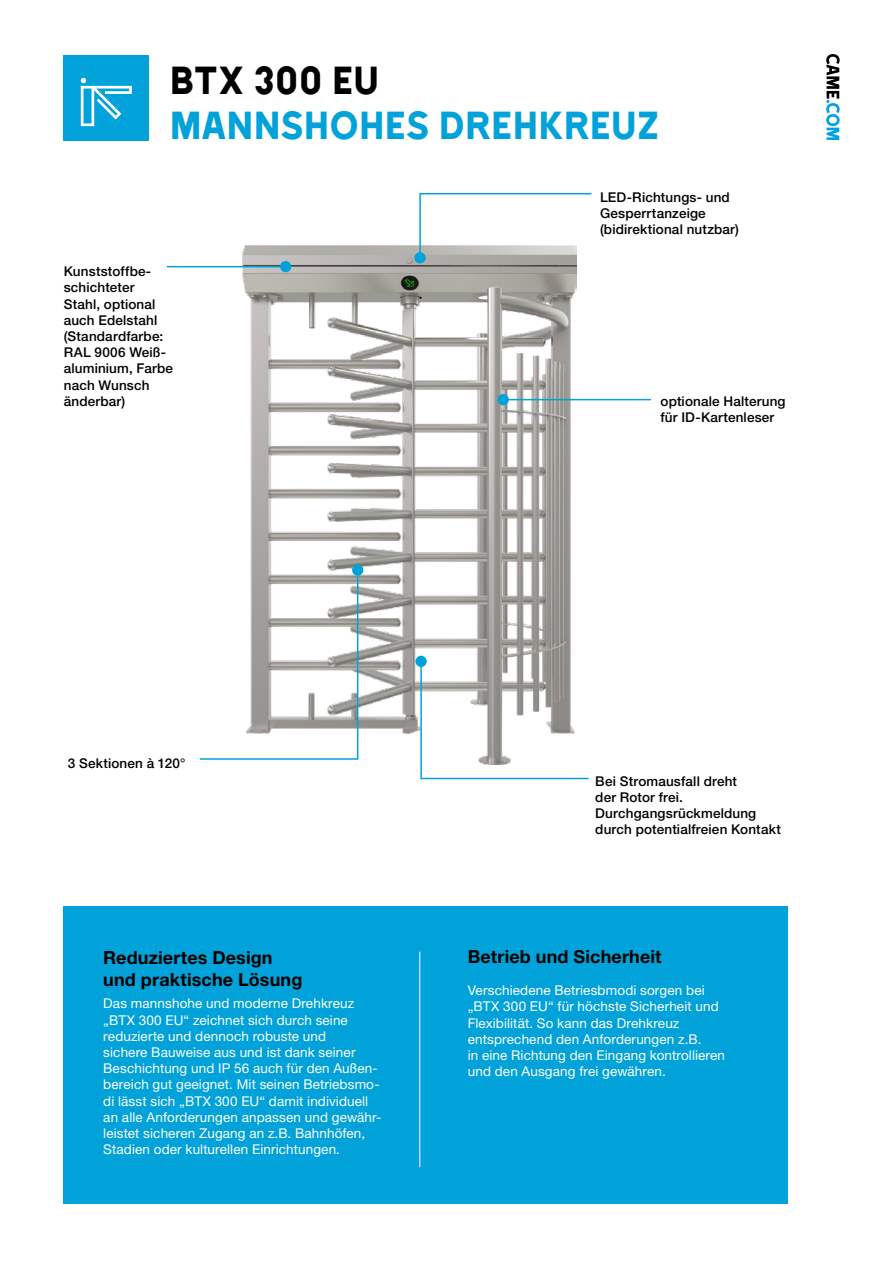
<style>
.page{position:relative;width:893px;height:1263px;background:#fff}
.page>*{position:absolute;margin:0;border:0;box-sizing:border-box;transform-origin:0 0}
.t1{font:45px "Came Type";color:#00a2d9}
.t2{font:45px "Came Type";letter-spacing:-.005em;color:#000}
.t3{font:700 18px/21.6px "Helvetica Neue LT Pro";letter-spacing:.01em;color:#000}
.t4{font:13.5px/16.2px "Helvetica Neue LT Pro";letter-spacing:.01em;color:#fff}
.t5{font:500 13.5px/16.2px "Helvetica Neue LT Pro";letter-spacing:.01em;color:#000}
</style>
<div class="page">
<div style="left:64px;top:906px;width:724px;height:297px;background:#00a2d9"></div>
<img style="left:242px;top:245px;width:334px;height:519px">
<svg style="left:826px;top:54px;width:14px;height:86px"></svg>
<hr style="left:167px;top:266px;width:121px;height:1px;background:#00a2d9">
<div style="left:280px;top:261px;width:11px;height:11px;background:#00a2d9;border-radius:50%"></div>
<hr style="left:501px;top:399px;width:150px;height:1px;background:#00a2d9">
<div style="left:497px;top:394px;width:12px;height:11px;background:#00a2d9;border-radius:50%"></div>
<hr style="left:419px;top:193px;width:2px;height:68px;background:#00a2d9">
<hr style="left:420px;top:193px;width:171px;height:1px;background:#00a2d9">
<div style="left:414px;top:252px;width:12px;height:11px;background:#00a2d9;border-radius:50%"></div>
<hr style="left:420px;top:658px;width:2px;height:121px;background:#00a2d9">
<hr style="left:421px;top:778px;width:167px;height:1px;background:#00a2d9">
<div style="left:415px;top:656px;width:12px;height:11px;background:#00a2d9;border-radius:50%"></div>
<hr style="left:357px;top:567px;width:1px;height:193px;background:#00a2d9">
<hr style="left:200px;top:758px;width:157px;height:2px;background:#00a2d9">
<div style="left:352px;top:564px;width:11px;height:12px;background:#00a2d9;border-radius:50%"></div>
<div style="left:64px;top:55px;width:85px;height:85px;background:#00a2d9"></div>
<svg style="left:81px;top:78px;width:51px;height:48px"></svg>
<hr style="left:419px;top:952px;width:1px;height:215px;background:#fff">
<h1 class="t2" style="left:170px;top:56px;width:211px">BTX 300 EU</h1>
<h1 class="t1" style="left:170px;top:101px;width:492px">MANNSHOHES DREHKREUZ</h1>
<p class="t5" style="left:64px;top:263px;width:111px">Kunststoffbe&shy;schichteter<br>Stahl, optional auch Edelstahl (Standardfarbe:<br>RAL 9006 Weiß&shy;aluminium, Farbe nach Wunsch änderbar)</p>
<p class="t5" style="left:600px;top:188px;width:140px">LED-Richtungs- und<br>Gesperrtanzeige (bidirektional nutzbar)</p>
<p class="t5" style="left:660px;top:393px;width:127px">optionale Halterung für ID-Kartenleser</p>
<p class="t5" style="left:68px;top:754px;width:119px">3 Sektionen à 120°</p>
<h2 class="t3" style="left:103px;top:946px;width:201px">Reduziertes Design und praktische Lösung</h2>
<p class="t4" style="left:103px;top:995px;width:280px">Das mannshohe und moderne Drehkreuz „BTX 300 EU“ zeichnet sich durch seine reduzierte und dennoch robuste und<br>sichere Bauweise aus und ist dank seiner Beschichtung und IP 56 auch für den Außen&shy;bereich gut geeignet. Mit seinen Betriebsmo&shy;di lässt sich „BTX 300 EU“ damit individuell an alle Anforderungen anpassen und gewähr&shy;leistet sicheren Zugang an z.B. Bahnhöfen, Stadien oder kulturellen Einrichtungen.</p>
<p class="t5" style="left:595px;top:773px;width:187px">Bei Stromausfall dreht<br>der Rotor frei.<br>Durchgangsrückmeldung durch potentialfreien Kontakt</p>
<h2 class="t3" style="left:468px;top:945px;width:195px">Betrieb und Sicherheit</h2>
<p class="t4" style="left:468px;top:982px;width:259px">Verschiedene Betriesbmodi sorgen bei „BTX 300 EU“ für höchste Sicherheit und Flexibilität. So kann das Drehkreuz entsprechend den Anforderungen z.B.<br>in eine Richtung den Eingang kontrollieren und den Ausgang frei gewähren.</p>
</div>
